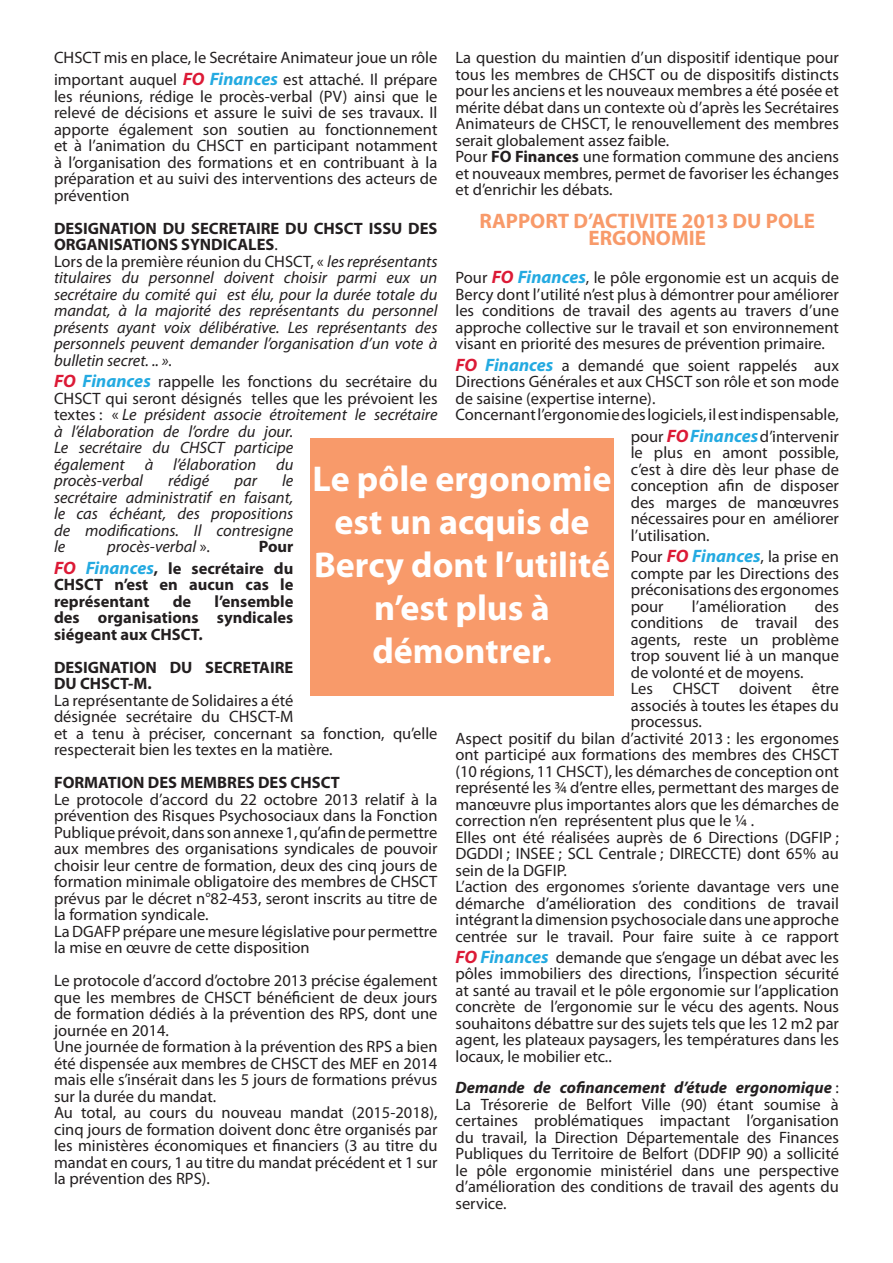
<style>
.page{position:relative;width:893px;height:1263px;background:#fff}
.page>*{position:absolute;margin:0;border:0;box-sizing:border-box;transform-origin:0 0}
.t1{font:700 36px/43.2px "Myriad Pro";color:#fff;text-align:center}
.Sans_interligne{font:700 21px/16.5px "Myriad Pro";color:#f89a6a;text-align:center}
.Sans_interligne-2{font:16.5px/16.5px "Myriad Pro";color:#231f20;text-align:justify}
.Sans_interligne-3{font:italic 16.5px/16.5px "Myriad Pro";color:#231f20;text-align:justify}
.Sans_interligne-4{font:700 16.5px/16.5px "Myriad Pro";color:#231f20}
.s1{font-weight:700}
.s2{font-weight:700;font-style:italic;font-size:18px;color:#dc1a36}
.s3{font-weight:700;font-style:italic;font-size:18px;color:#24aae1}
.s4{font-weight:400}
.s5{font-style:normal}
.s6{font-weight:700;font-size:18px;color:#dc1a36}
.s7{font-weight:700;font-size:18px;color:#24aae1}
.s8{font-style:italic;font-size:18px;color:#dc1a36}
.s9{font-style:italic;font-size:18px;color:#24aae1}
.s10{font-weight:700;font-style:italic}
</style>
<div class="page">
<div style="left:310px;top:438px;width:304px;height:257px;background:#f89a6a"></div>
<p class="Sans_interligne-2" style="left:455px;top:49px;width:385px">La question du maintien d’un dispositif identique pour tous les membres de CHSCT ou de dispositifs distincts pour les anciens et les nouveaux membres a été posée et mérite débat dans un contexte où d’après les Secrétaires Animateurs de CHSCT, le renouvellement des membres serait globalement assez faible.</p>
<p class="Sans_interligne-2" style="left:455px;top:148px;width:385px">Pour <span class="s1">FO Finances</span> une formation commune des anciens et nouveaux membres, permet de favoriser les échanges et d’enrichir les débats.</p>
<p class="Sans_interligne" style="left:479px;top:212px;width:337px">RAPPORT D’ACTIVITE 2013 DU POLE<br>ERGONOMIE</p>
<p class="Sans_interligne-2" style="left:455px;top:269px;width:385px">Pour <span class="s2">FO</span> <span class="s3">Finances</span>, le pôle ergonomie est un acquis de Bercy dont l’utilité n’est plus à démontrer pour améliorer les conditions de travail des agents au travers d’une approche collective sur le travail et son environnement visant en priorité des mesures de prévention primaire.</p>
<p class="Sans_interligne-2" style="left:455px;top:357px;width:385px"><span class="s2">FO</span> <span class="s3">Finances</span> a demandé que soient rappelés aux Directions Générales et aux CHSCT son rôle et son mode de saisine (expertise interne).</p>
<p class="Sans_interligne-2" style="left:455px;top:404px;width:385px;line-height:21.6px;text-align:right">Concernant l’ergonomie des logiciels, il est indispensable, pour <span class="s2">FO</span><span class="s3">Finances</span> d’intervenir</p>
<p class="Sans_interligne-2" style="left:631px;top:444px;width:210px">le plus en amont possible, c’est à dire dès leur phase de conception afin de disposer des marges de manœuvres nécessaires pour en améliorer l’utilisation.</p>
<p class="Sans_interligne-2" style="left:631px;top:548px;width:210px">Pour <span class="s2">FO</span> <span class="s3">Finances</span>, la prise en compte par les Directions des préconisations des ergonomes pour</p>
<p class="Sans_interligne-2" style="left:54px;top:47px;width:385px;line-height:21.6px">CHSCT mis en place, le Secrétaire Animateur joue un rôle important auquel <span class="s2">FO</span> <span class="s3">Finances</span> est attaché. Il prépare</p>
<p class="Sans_interligne-2" style="left:54px;top:87px;width:385px">les réunions, rédige le procès-verbal (PV) ainsi que le relevé de décisions et assure le suivi de ses travaux. Il apporte également son soutien au fonctionnement et à l’animation du CHSCT en participant notamment à l’organisation des formations et en contribuant à la préparation et au suivi des interventions des acteurs de prévention</p>
<p class="Sans_interligne-4" style="left:54px;top:219px;width:385px">DESIGNATION DU SECRETAIRE DU CHSCT ISSU DES<br>ORGANISATIONS SYNDICALES<span class="s4">.</span></p>
<p class="Sans_interligne-3" style="left:54px;top:252px;width:385px"><span class="s5">Lors de la première réunion du CHSCT, «</span> les représentants titulaires du personnel doivent choisir parmi eux un secrétaire du comité qui est élu, pour la durée totale du mandat, à la majorité des représentants du personnel présents ayant voix délibérative. Les représentants des personnels peuvent demander l’organisation d’un vote à bulletin secret. .. ».</p>
<p class="Sans_interligne-3" style="left:54px;top:373px;width:385px;text-align:left"><span class="s6">FO</span> <span class="s7">Finances</span> <span class="s5">rappelle les fonctions du secrétaire du CHSCT qui seront désignés telles que les prévoient les textes : «</span> Le président associe étroitement le secrétaire à l’élaboration de l’ordre du jour.<br>Le secrétaire du CHSCT participe<br>également à l’élaboration du<br>procès-verbal</p>
<p class="t1" style="left:313px;top:456px;width:300px">Le pôle ergonomie est un acquis de<br>Bercy dont l’utilité n’est plus à démontrer.</p>
<p class="Sans_interligne-3" style="left:54px;top:472px;width:241px;text-indent:228px">le secrétaire administratif en faisant, le cas échéant, des propositions de modifications. Il contresigne le</p>
<p class="Sans_interligne-3" style="left:168px;top:472px;width:43px">rédigé</p>
<p class="Sans_interligne-3" style="left:234px;top:472px;width:24px">par</p>
<p class="Sans_interligne-3" style="left:107px;top:538px;width:104px">procès-verbal <span class="s5">».</span></p>
<p class="Sans_interligne-4" style="left:54px;top:535px;width:241px;line-height:21.6px;text-align:right">Pour<br><span class="s8">FO</span> <span class="s9">Finances</span>, le secrétaire du</p>
<p class="Sans_interligne-4" style="left:54px;top:576px;width:241px">CHSCT n’est en aucun cas le représentant</p>
<p class="Sans_interligne-4" style="left:54px;top:592px;width:241px;text-align:justify;text-indent:160px">l’ensemble des organisations syndicales siégeant aux CHSCT.</p>
<p class="Sans_interligne-4" style="left:54px;top:658px;width:241px">DESIGNATION DU SECRETAIRE<br>DU CHSCT-M.</p>
<p class="Sans_interligne-2" style="left:54px;top:692px;width:385px;text-align:left">La représentante de Solidaires a été<br>désignée secrétaire du CHSCT-M<br>et a tenu à préciser, concernant sa fonction, qu’elle respecterait bien les textes en la matière.</p>
<p class="Sans_interligne-4" style="left:54px;top:774px;width:287px">FORMATION DES MEMBRES DES CHSCT</p>
<p class="Sans_interligne-2" style="left:54px;top:791px;width:385px">Le protocole d’accord du 22 octobre 2013 relatif à la prévention des Risques Psychosociaux dans la Fonction Publique prévoit, dans son annexe 1, qu’afin de permettre aux membres des organisations syndicales de pouvoir choisir leur centre de formation, deux des cinq jours de formation minimale obligatoire des membres de CHSCT prévus par le décret n°82-453, seront inscrits au titre de la formation syndicale.</p>
<p class="Sans_interligne-2" style="left:54px;top:923px;width:385px">La DGAFP prépare une mesure législative pour permettre la mise en œuvre de cette disposition</p>
<p class="Sans_interligne-2" style="left:54px;top:972px;width:385px">Le protocole d’accord d’octobre 2013 précise également que les membres de CHSCT bénéficient de deux jours de formation dédiés à la prévention des RPS, dont une journée en 2014.</p>
<p class="Sans_interligne-2" style="left:54px;top:1038px;width:385px">Une journée de formation à la prévention des RPS a bien été dispensée aux membres de CHSCT des MEF en 2014 mais elle s’insérait dans les 5 jours de formations prévus sur la durée du mandat.</p>
<p class="Sans_interligne-2" style="left:54px;top:1104px;width:385px">Au total, au cours du nouveau mandat (2015-2018), cinq jours de formation doivent donc être organisés par les ministères économiques et financiers (3 au titre du mandat en cours, 1 au titre du mandat précédent et 1 sur la prévention des RPS).</p>
<p class="Sans_interligne-4" style="left:173px;top:592px;width:20px">de</p>
<p class="Sans_interligne-2" style="left:631px;top:598px;width:210px;text-indent:184px">des conditions de travail des agents, reste un problème trop souvent lié à un manque de volonté et de moyens.</p>
<p class="Sans_interligne-2" style="left:631px;top:680px;width:210px">Les CHSCT doivent être associés à toutes les étapes du processus.</p>
<p class="Sans_interligne-2" style="left:455px;top:730px;width:385px">Aspect positif du bilan d’activité 2013 : les ergonomes ont participé aux formations des membres des CHSCT (10 régions, 11 CHSCT), les démarches de conception ont représenté les ¾ d’entre elles, permettant des marges de manœuvre plus importantes alors que les démarches de correction n’en représentent plus que le ¼ .</p>
<p class="Sans_interligne-2" style="left:455px;top:829px;width:385px;text-align:left">Elles ont été réalisées auprès de 6 Directions (DGFIP ; DGDDI ; INSEE ; SCL Centrale ; DIRECCTE) dont 65% au sein de la DGFIP.<br>L’action des ergonomes s’oriente davantage vers une démarche d’amélioration des conditions de travail intégrant la dimension psychosociale dans une approche centrée sur le travail. Pour faire suite à ce rapport</p>
<p class="Sans_interligne-2" style="left:455px;top:948px;width:385px"><span class="s2">FO</span> <span class="s3">Finances</span> demande que s’engage un débat avec les pôles immobiliers des directions, l’inspection sécurité at santé au travail et le pôle ergonomie sur l’application concrète de l’ergonomie sur le vécu des agents. Nous souhaitons débattre sur des sujets tels que les 12 m2 par agent, les plateaux paysagers, les températures dans les locaux, le mobilier etc..</p>
<p class="Sans_interligne-2" style="left:455px;top:1079px;width:385px"><span class="s10">Demande de cofinancement d’étude ergonomique</span> :<br>La Trésorerie de Belfort Ville (90) étant soumise à certaines problématiques impactant l’organisation du travail, la Direction Départementale des Finances Publiques du Territoire de Belfort (DDFIP 90) a sollicité le pôle ergonomie ministériel dans une perspective d’amélioration des conditions de travail des agents du service.</p>
<p class="Sans_interligne-2" style="left:692px;top:598px;width:96px">l’amélioration</p>
</div>
